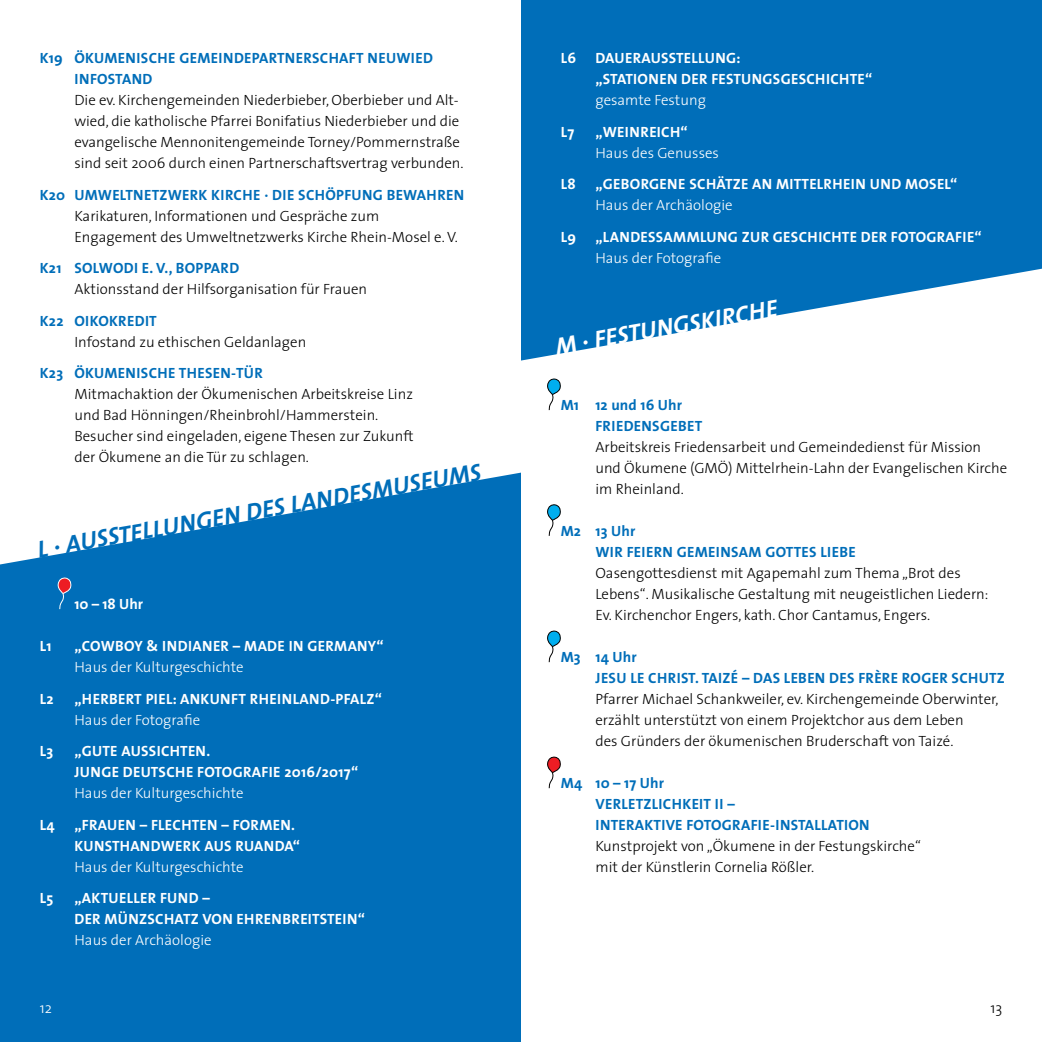
<style>
.page{position:relative;width:1042px;height:1042px;background:#fff}
.page>*{position:absolute;margin:0;border:0;box-sizing:border-box;transform-origin:0 0}
.t1{font:italic 700 24.5px "The Sans";color:#006eb9}
.t2{font:italic 700 24.5px "The Sans";color:#fff}
.t3{font:300 14.88px/21px "The Sans";color:#000}
.t4{font:700 14.88px/21px "The Sans";letter-spacing:.02em;color:#fff}
.t5{font:700 14.88px/21px "The Sans";letter-spacing:.02em;color:#006eb9}
.t6{font:300 14.88px "The Sans";color:#fff}
</style>
<div class="page">
<svg style="left:521px;top:0;width:521px;height:360px;background:#2080c1"></svg>
<svg style="left:0;top:473px;width:521px;height:569px;background:#1479be"></svg>
<svg style="left:57px;top:576px;width:16px;height:34px"></svg>
<svg style="left:547px;top:630px;width:14px;height:33px"></svg>
<svg style="left:547px;top:504px;width:14px;height:32px"></svg>
<svg style="left:547px;top:378px;width:14px;height:33px"></svg>
<svg style="left:547px;top:756px;width:14px;height:33px"></svg>
<p class="t5" style="left:74px;top:47px;width:360px;text-indent:-35px">K19 ÖKUMENISCHE GEMEINDEPARTNERSCHAFT NEUWIED<br>INFOSTAND</p>
<p class="t3" style="left:74px;top:89px;width:391px">Die ev. Kirchengemeinden Niederbieber, Oberbieber und Alt&shy;wied, die katholische Pfarrei Bonifatius Niederbieber und die evangelische Mennonitengemeinde Torney/Pommernstraße sind seit 2006 durch einen Partnerschaftsvertrag verbunden.</p>
<p class="t5" style="left:40px;top:184px;width:426px">K20 UMWELTNETZWERK KIRCHE · DIE SCHÖPFUNG BEWAHREN</p>
<p class="t3" style="left:74px;top:205px;width:385px">Karikaturen, Informationen und Gespräche zum<br>Engagement des Umweltnetzwerks Kirche Rhein-Mosel e.V.</p>
<p class="t5" style="left:40px;top:257px;width:201px">K21 SOLWODI E. V., BOPPARD</p>
<p class="t3" style="left:74px;top:278px;width:294px">Aktionsstand der Hilfsorganisation für Frauen</p>
<p class="t5" style="left:40px;top:310px;width:119px">K22 OIKOKREDIT</p>
<p class="t3" style="left:74px;top:331px;width:233px">Infostand zu ethischen Geldanlagen</p>
<p class="t5" style="left:40px;top:362px;width:225px">K23 ÖKUMENISCHE THESEN-TÜR</p>
<p class="t3" style="left:74px;top:383px;width:341px">Mitmachaktion der Ökumenischen Arbeitskreise Linz und Bad Hönningen/Rheinbrohl/Hammerstein.<br>Besucher sind eingeladen, eigene Thesen zur Zukunft der Ökumene an die Tür zu schlagen.</p>
<h1 class="t1" style="left:34px;top:529px;width:451px;rotate:-10deg">L · AUSSTELLUNGEN DES LANDESMUSEUMS</h1>
<p class="t4" style="left:74px;top:593px;width:70px">10 – 18 Uhr</p>
<p class="t4" style="left:40px;top:635px;width:13px">L1</p>
<p class="t4" style="left:74px;top:635px;width:311px">„COWBOY &amp; INDIANER – MADE IN GERMANY“</p>
<p class="t6" style="left:74px;top:655px;width:171px">Haus der Kulturgeschichte</p>
<p class="t4" style="left:40px;top:688px;width:15px">L2</p>
<p class="t4" style="left:74px;top:688px;width:309px">„HERBERT PIEL: ANKUNFT RHEINLAND-PFALZ“</p>
<p class="t6" style="left:74px;top:707px;width:127px">Haus der Fotografie</p>
<p class="t4" style="left:40px;top:740px;width:15px">L3</p>
<p class="t4" style="left:74px;top:740px;width:285px">„GUTE AUSSICHTEN.<br>JUNGE DEUTSCHE FOTOGRAFIE 2016/2017“</p>
<p class="t6" style="left:74px;top:781px;width:171px">Haus der Kulturgeschichte</p>
<p class="t4" style="left:40px;top:814px;width:16px">L4</p>
<p class="t4" style="left:74px;top:814px;width:227px">„FRAUEN – FLECHTEN – FORMEN.<br>KUNSTHANDWERK AUS RUANDA“</p>
<p class="t6" style="left:74px;top:854px;width:171px">Haus der Kulturgeschichte</p>
<p class="t4" style="left:40px;top:887px;width:15px">L5</p>
<p class="t4" style="left:74px;top:887px;width:292px">„AKTUELLER FUND –<br>DER MÜNZSCHATZ VON EHRENBREITSTEIN“</p>
<p class="t6" style="left:74px;top:928px;width:139px">Haus der Archäologie</p>
<p class="t4" style="left:561px;top:47px;width:17px">L6</p>
<p class="t4" style="left:595px;top:47px;width:278px">DAUERAUSSTELLUNG:<br>„STATIONEN DER FESTUNGSGESCHICHTE“</p>
<p class="t6" style="left:595px;top:88px;width:112px">gesamte Festung</p>
<p class="t4" style="left:561px;top:121px;width:15px">L7</p>
<p class="t4" style="left:595px;top:121px;width:94px">„WEINREICH“</p>
<p class="t6" style="left:595px;top:140px;width:125px">Haus des Genusses</p>
<p class="t4" style="left:561px;top:173px;width:16px">L8</p>
<p class="t4" style="left:595px;top:173px;width:363px">„GEBORGENE SCHÄTZE AN MITTELRHEIN UND MOSEL“</p>
<p class="t6" style="left:595px;top:193px;width:139px">Haus der Archäologie</p>
<p class="t4" style="left:561px;top:226px;width:17px">L9</p>
<p class="t4" style="left:595px;top:226px;width:388px">„LANDESSAMMLUNG ZUR GESCHICHTE DER FOTOGRAFIE“</p>
<p class="t6" style="left:595px;top:245px;width:127px">Haus der Fotografie</p>
<h1 class="t2" style="left:552px;top:327px;width:227px;rotate:-10deg">M · FESTUNGSKIRCHE</h1>
<p class="t5" style="left:595px;top:394px;width:108px;text-indent:-35px">M1 12 und 16 Uhr<br>FRIEDENSGEBET</p>
<p class="t3" style="left:595px;top:436px;width:413px">Arbeitskreis Friedensarbeit und Gemeindedienst für Mission und Ökumene (GMÖ) Mittelrhein-Lahn der Evangelischen Kirche im Rheinland.</p>
<p class="t5" style="left:595px;top:520px;width:262px;text-indent:-35px">M2 13 Uhr<br>WIR FEIERN GEMEINSAM GOTTES LIEBE</p>
<p class="t3" style="left:595px;top:562px;width:395px">Oasengottesdienst mit Agapemahl zum Thema „Brot des<br>Lebens“. Musikalische Gestaltung mit neugeistlichen Liedern:<br>Ev. Kirchenchor Engers, kath. Chor Cantamus, Engers.</p>
<p class="t5" style="left:595px;top:646px;width:411px;text-indent:-35px">M3 14 Uhr<br>JESU LE CHRIST. TAIZÉ – DAS LEBEN DES FRÈRE ROGER SCHUTZ</p>
<p class="t3" style="left:595px;top:688px;width:405px">Pfarrer Michael Schankweiler, ev. Kirchengemeinde Oberwinter, erzählt unterstützt von einem Projektchor aus dem Leben<br>des Gründers der ökumenischen Bruderschaft von Taizé.</p>
<p class="t5" style="left:595px;top:772px;width:276px;text-indent:-35px">M4 10 – 17 Uhr<br>VERLETZLICHKEIT II –<br>INTERAKTIVE FOTOGRAFIE-INSTALLATION</p>
<p class="t3" style="left:595px;top:835px;width:327px">Kunstprojekt von „Ökumene in der Festungskirche“ mit der Künstlerin Cornelia Rößler.</p>
<p class="t6" style="left:40px;top:996px;width:14px">12</p>
<p class="t3" style="left:990px;top:997px;width:13px">13</p>
</div>
